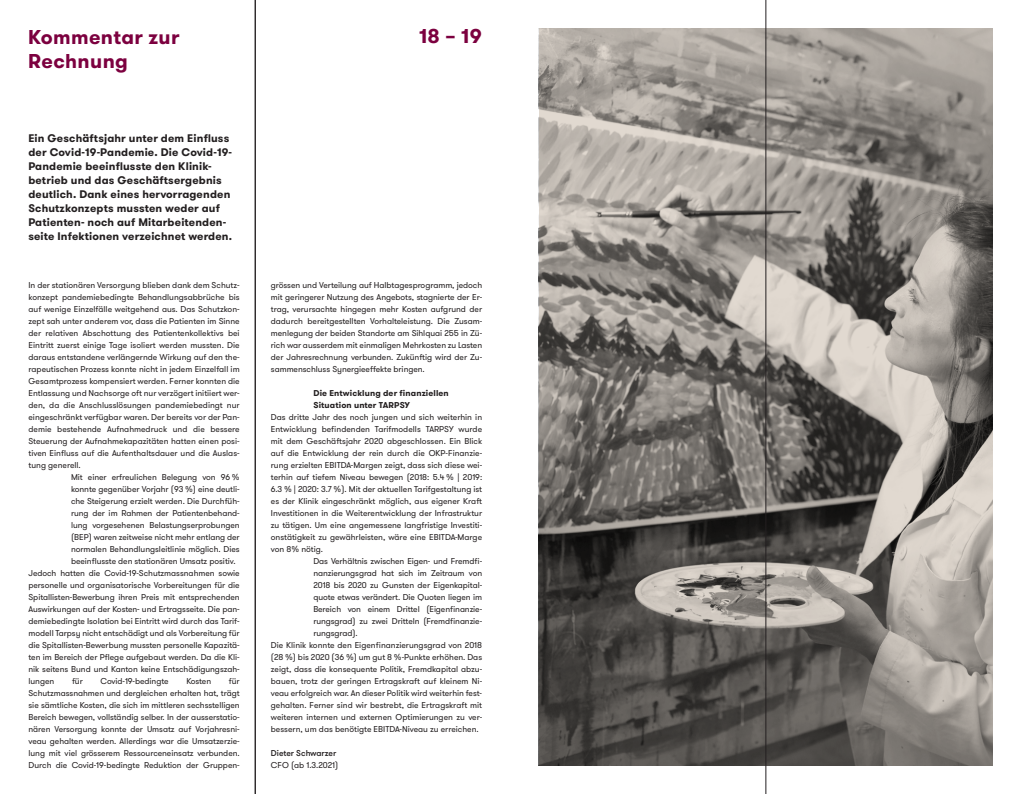
<style>
.page{position:relative;width:1021px;height:794px;background:#fff}
.page>*{position:absolute;margin:0;border:0;box-sizing:border-box;transform-origin:0 0}
.t1{font:700 20px/24px "GT Walsheim";letter-spacing:.02em;color:#7c003f}
.t2{font:700 11px/14px "GT Walsheim";letter-spacing:.015em;color:#231f20}
.t3{font:8.5px/12px "GT Walsheim";color:#231f20;text-align:justify}
.t4{font:700 8.5px/12px "GT Walsheim";letter-spacing:.015em;color:#231f20}
.t5{font:500 8.5px "GT Walsheim";color:#231f20}
</style>
<div class="page">
<svg style="left:539px;top:28px;width:453px;height:737px"></svg>
<hr style="left:255px;top:0;width:1px;height:794px;background:#231f20">
<hr style="left:765px;top:0;width:1px;height:794px;background:#231f20">
<h1 class="t1" style="left:28px;top:25px;width:153px">Kommentar zur<br>Rechnung</h1>
<p class="t2" style="left:28px;top:131px;width:205px">Ein Geschäftsjahr unter dem Einfluss der Covid-19-Pandemie. Die Covid-19- Pandemie beeinflusste den Klinik&shy;betrieb und das Geschäftsergebnis deutlich. Dank eines hervorragenden Schutzkonzepts mussten weder auf Patienten- noch auf Mitarbeitenden&shy;seite Infektionen verzeichnet werden.</p>
<p class="t3" style="left:28px;top:279px;width:213px">In der stationären Versorgung blieben dank dem Schutz-</p>
<p class="t3" style="left:28px;top:291px;width:213px">konzept pandemiebedingte Behandlungsabbrüche bis</p>
<p class="t3" style="left:28px;top:303px;width:213px">auf wenige Einzelfälle weitgehend aus. Das Schutzkon-</p>
<p class="t3" style="left:28px;top:315px;width:213px">zept sah unter anderem vor, dass die Patienten im Sinne</p>
<p class="t3" style="left:28px;top:327px;width:213px">der relativen Abschottung des Patientenkollektivs bei</p>
<p class="t3" style="left:28px;top:339px;width:213px">Eintritt zuerst einige Tage isoliert werden mussten. Die</p>
<p class="t3" style="left:28px;top:351px;width:213px">daraus entstandene verlängernde Wirkung auf den the-</p>
<p class="t3" style="left:28px;top:363px;width:213px">rapeutischen Prozess konnte nicht in jedem Einzelfall im</p>
<p class="t3" style="left:28px;top:375px;width:213px">Gesamtprozess kompensiert werden. Ferner konnten die</p>
<p class="t3" style="left:28px;top:387px;width:213px">Entlassung und Nachsorge oft nur verzögert initiiert wer-</p>
<p class="t3" style="left:28px;top:399px;width:213px">den, da die Anschlusslösungen pandemiebedingt nur</p>
<p class="t3" style="left:28px;top:411px;width:213px">eingeschränkt verfügbar waren. Der bereits vor der Pan-</p>
<p class="t3" style="left:28px;top:423px;width:213px">demie bestehende Aufnahmedruck und die bessere</p>
<p class="t3" style="left:28px;top:435px;width:213px">Steuerung der Aufnahmekapazitäten hatten einen posi-</p>
<p class="t3" style="left:28px;top:447px;width:213px">tiven Einfluss auf die Aufenthaltsdauer und die Auslas-</p>
<p class="t3" style="left:28px;top:459px;width:54px">tung generell.</p>
<p class="t3" style="left:71px;top:471px;width:170px">Mit einer erfreulichen Belegung von 96 %</p>
<p class="t3" style="left:71px;top:483px;width:170px">konnte gegenüber Vorjahr (93 %) eine deutli-</p>
<p class="t3" style="left:71px;top:495px;width:170px">che Steigerung erzielt werden. Die Durchfüh-</p>
<p class="t3" style="left:71px;top:507px;width:170px">rung der im Rahmen der Patientenbehand-</p>
<p class="t3" style="left:71px;top:519px;width:170px">lung vorgesehenen Belastungserprobungen</p>
<p class="t3" style="left:71px;top:531px;width:170px">(BEP) waren zeitweise nicht mehr entlang der</p>
<p class="t3" style="left:71px;top:543px;width:170px">normalen Behandlungsleitlinie möglich. Dies</p>
<p class="t3" style="left:71px;top:555px;width:166px">beeinflusste den stationären Umsatz positiv.</p>
<p class="t3" style="left:28px;top:567px;width:213px">Jedoch hatten die Covid-19-Schutzmassnahmen sowie</p>
<p class="t3" style="left:28px;top:579px;width:213px">personelle und organisatorische Vorbereitungen für die</p>
<p class="t3" style="left:28px;top:591px;width:213px">Spitallisten-Bewerbung ihren Preis mit entsprechenden</p>
<p class="t3" style="left:28px;top:603px;width:213px">Auswirkungen auf der Kosten- und Ertragsseite. Die pan-</p>
<p class="t3" style="left:28px;top:615px;width:213px">demiebedingte Isolation bei Eintritt wird durch das Tarif-</p>
<p class="t3" style="left:28px;top:627px;width:213px">modell Tarpsy nicht entschädigt und als Vorbereitung für</p>
<p class="t3" style="left:28px;top:639px;width:213px">die Spitallisten-Bewerbung mussten personelle Kapazitä-</p>
<p class="t3" style="left:28px;top:651px;width:213px">ten im Bereich der Pflege aufgebaut werden. Da die Kli-</p>
<p class="t3" style="left:28px;top:663px;width:213px">nik seitens Bund und Kanton keine Entschädigungszah-</p>
<p class="t3" style="left:28px;top:675px;width:27px">lungen</p>
<p class="t3" style="left:72px;top:675px;width:12px">für</p>
<p class="t3" style="left:100px;top:675px;width:70px">Covid-19-bedingte</p>
<p class="t3" style="left:186px;top:675px;width:26px">Kosten</p>
<p class="t3" style="left:28px;top:675px;width:213px;text-indent:200px">für Schutzmassnahmen und dergleichen erhalten hat, trägt sie sämtliche Kosten, die sich im mittleren sechsstelligen Bereich bewegen, vollständig selber. In der ausserstatio&shy;nären Versorgung konnte der Umsatz auf Vorjahresni&shy;veau gehalten werden. Allerdings war die Umsatzerzie&shy;lung mit viel grösserem Ressourceneinsatz verbunden.<br>Durch die Covid-19-bedingte Reduktion der Gruppen-</p>
<h1 class="t1" style="left:419px;top:25px;width:64px">18 – 19</h1>
<p class="t3" style="left:271px;top:279px;width:213px">grössen und Verteilung auf Halbtagesprogramm, jedoch mit geringerer Nutzung des Angebots, stagnierte der Er&shy;trag, verursachte hingegen mehr Kosten aufgrund der dadurch bereitgestellten Vorhalteleistung. Die Zusam&shy;menlegung der beiden Standorte am Sihlquai 255 in Zü&shy;rich war ausserdem mit einmaligen Mehrkosten zu Lasten der Jahresrechnung verbunden. Zukünftig wird der Zu&shy;sammenschluss Synergieeffekte bringen.</p>
<p class="t4" style="left:313px;top:387px;width:137px">Die Entwicklung der finanziellen<br>Situation unter TARPSY</p>
<p class="t3" style="left:271px;top:411px;width:213px">Das dritte Jahr des noch jungen und sich weiterhin in</p>
<p class="t3" style="left:271px;top:423px;width:213px">Entwicklung befindenden Tarifmodells TARPSY wurde</p>
<p class="t3" style="left:271px;top:435px;width:213px">mit dem Geschäftsjahr 2020 abgeschlossen. Ein Blick</p>
<p class="t3" style="left:271px;top:447px;width:213px">auf die Entwicklung der rein durch die OKP-Finanzie-</p>
<p class="t3" style="left:271px;top:459px;width:213px">rung erzielten EBITDA-Margen zeigt, dass sich diese wei-</p>
<p class="t3" style="left:271px;top:471px;width:213px">terhin auf tiefem Niveau bewegen (2018: 5.4 % | 2019:</p>
<p class="t3" style="left:271px;top:483px;width:213px">6.3 % | 2020: 3.7 %). Mit der aktuellen Tarifgestaltung ist</p>
<p class="t3" style="left:271px;top:495px;width:213px">es der Klinik eingeschränkt möglich, aus eigener Kraft</p>
<p class="t3" style="left:271px;top:507px;width:213px">Investitionen in die Weiterentwicklung der Infrastruktur</p>
<p class="t3" style="left:271px;top:519px;width:213px">zu tätigen. Um eine angemessene langfristige Investiti-</p>
<p class="t3" style="left:271px;top:531px;width:213px">onstätigkeit zu gewährleisten, wäre eine EBITDA-Marge</p>
<p class="t3" style="left:271px;top:543px;width:54px">von 8% nötig.</p>
<p class="t3" style="left:313px;top:555px;width:170px">Das Verhältnis zwischen Eigen- und Fremdfi-</p>
<p class="t3" style="left:313px;top:567px;width:170px">nanzierungsgrad hat sich im Zeitraum von</p>
<p class="t3" style="left:313px;top:579px;width:170px">2018 bis 2020 zu Gunsten der Eigenkapital-</p>
<p class="t3" style="left:313px;top:591px;width:170px">quote etwas verändert. Die Quoten liegen im</p>
<p class="t3" style="left:313px;top:603px;width:170px">Bereich von einem Drittel (Eigenfinanzie-</p>
<p class="t3" style="left:313px;top:615px;width:170px">rungsgrad) zu zwei Dritteln (Fremdfinanzie-</p>
<p class="t3" style="left:313px;top:627px;width:46px">rungsgrad).</p>
<p class="t3" style="left:271px;top:639px;width:213px">Die Klinik konnte den Eigenfinanzierungsgrad von 2018</p>
<p class="t3" style="left:271px;top:651px;width:213px">(28 %) bis 2020 (36 %) um gut 8 %-Punkte erhöhen. Das</p>
<p class="t3" style="left:271px;top:663px;width:213px">zeigt, dass die konsequente Politik, Fremdkapital abzu-</p>
<p class="t3" style="left:271px;top:675px;width:213px">bauen, trotz der geringen Ertragskraft auf kleinem Ni-</p>
<p class="t3" style="left:271px;top:687px;width:213px">veau erfolgreich war. An dieser Politik wird weiterhin fest-</p>
<p class="t3" style="left:271px;top:699px;width:213px">gehalten. Ferner sind wir bestrebt, die Ertragskraft mit</p>
<p class="t3" style="left:271px;top:711px;width:213px">weiteren internen und externen Optimierungen zu ver-</p>
<p class="t3" style="left:271px;top:723px;width:209px">bessern, um das benötigte EBITDA-Niveau zu erreichen.</p>
<p class="t5" style="left:271px;top:748px;width:67px">Dieter Schwarzer</p>
<p class="t3" style="left:271px;top:759px;width:69px">CFO (ab 1.3.2021)</p>
</div>
